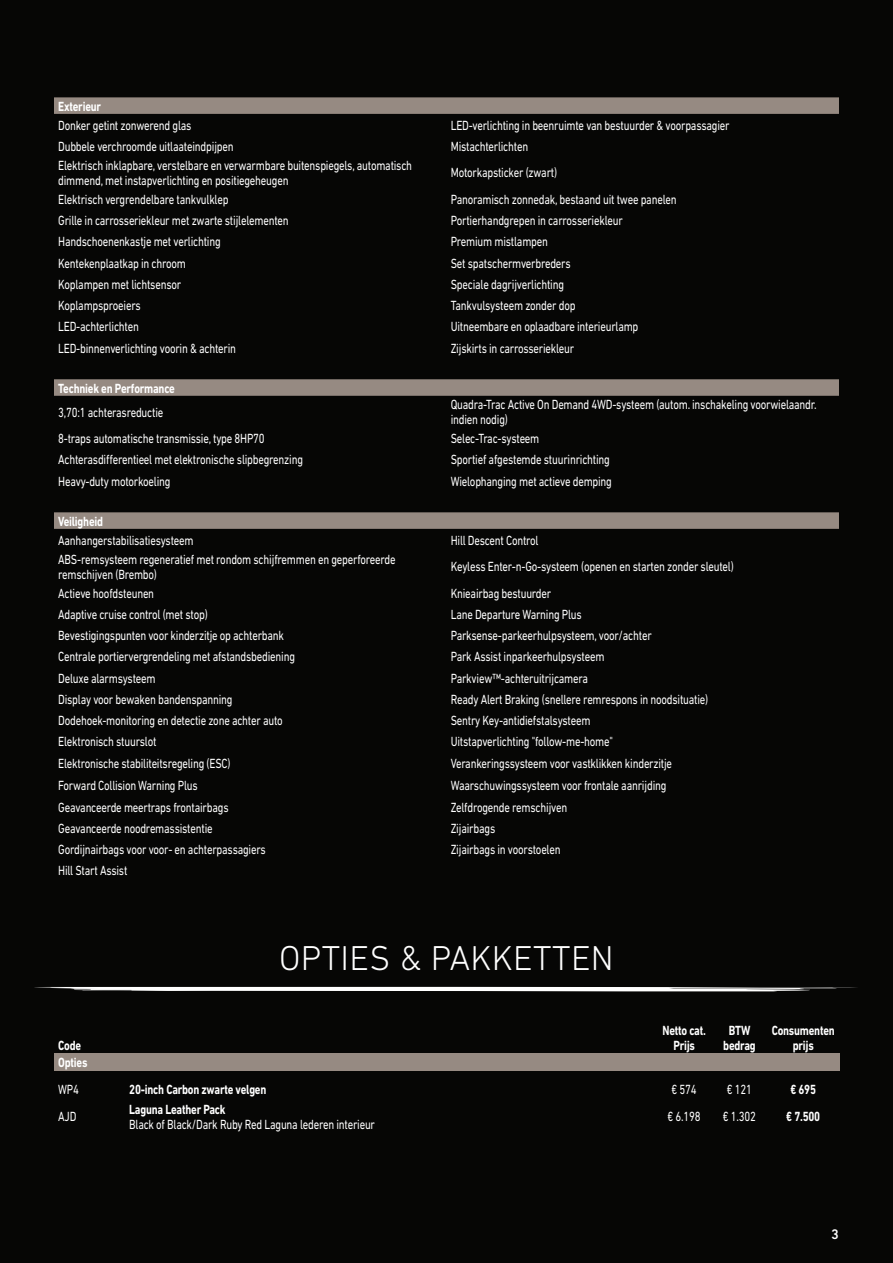
<style>
.page{position:relative;width:893px;height:1263px;background:#060605}
.page>*{position:absolute;margin:0;border:0;box-sizing:border-box;transform-origin:0 0}
.t1{font:300 35.1px "DIN Next LT Pro";letter-spacing:.01em;color:#fff}
.t2{font:500 14.1px "DIN Next LT Pro";color:#fff}
.t3{font:13.5px/15px "DIN Next LT Pro";letter-spacing:-.02em;color:#fff;scale:.8 1}
.t4{font:700 13.5px/14.2px "DIN Next LT Pro";letter-spacing:-.02em;color:#fff;text-align:center;scale:.8 1}
</style>
<div class="page">
<div style="left:54px;top:1053px;width:785px;height:17px;background:#968a82"></div>
<svg style="left:34px;top:987px;width:823px;height:4px;background:#d7d7d7"></svg>
<svg style="left:54px;top:97px;width:785px;height:432px"></svg>
<p class="t4" style="left:58px;top:99px;width:55px">Exterieur</p>
<p class="t3" style="left:58px;top:118px;width:168px">Donker getint zonwerend glas</p>
<p class="t3" style="left:451px;top:118px;width:350px">LED-verlichting in beenruimte van bestuurder &amp; voorpassagier</p>
<p class="t3" style="left:58px;top:139px;width:221px">Dubbele verchroomde uitlaateindpijpen</p>
<p class="t3" style="left:451px;top:139px;width:98px">Mistachterlichten</p>
<p class="t3" style="left:58px;top:158px;width:444px">Elektrisch inklapbare, verstelbare en verwarmbare buitenspiegels, automatisch dimmend, met instapverlichting en positiegeheugen</p>
<p class="t3" style="left:451px;top:165px;width:135px">Motorkapsticker (zwart)</p>
<p class="t3" style="left:58px;top:192px;width:214px">Elektrisch vergrendelbare tankvulklep</p>
<p class="t3" style="left:451px;top:192px;width:284px">Panoramisch zonnedak, bestaand uit twee panelen</p>
<p class="t3" style="left:58px;top:213px;width:290px">Grille in carrosseriekleur met zwarte stijlelementen</p>
<p class="t3" style="left:451px;top:213px;width:217px">Portierhandgrepen in carrosseriekleur</p>
<p class="t3" style="left:58px;top:234px;width:205px">Handschoenenkastje met verlichting</p>
<p class="t3" style="left:451px;top:234px;width:123px">Premium mistlampen</p>
<p class="t3" style="left:58px;top:255px;width:161px">Kentekenplaatkap in chroom</p>
<p class="t3" style="left:451px;top:255px;width:151px">Set spatschermverbreders</p>
<p class="t3" style="left:58px;top:277px;width:155px">Koplampen met lichtsensor</p>
<p class="t3" style="left:451px;top:277px;width:143px">Speciale dagrijverlichting</p>
<p class="t3" style="left:58px;top:298px;width:105px">Koplampsproeiers</p>
<p class="t3" style="left:451px;top:298px;width:157px">Tankvulsysteem zonder dop</p>
<p class="t3" style="left:58px;top:319px;width:102px">LED-achterlichten</p>
<p class="t3" style="left:451px;top:319px;width:236px">Uitneembare en oplaadbare interieurlamp</p>
<p class="t3" style="left:58px;top:340px;width:224px">LED-binnenverlichting voorin &amp; achterin</p>
<p class="t3" style="left:451px;top:340px;width:156px">Zijskirts in carrosseriekleur</p>
<p class="t4" style="left:58px;top:381px;width:147px">Techniek en Performance</p>
<p class="t3" style="left:58px;top:405px;width:133px">3,70:1 achterasreductie</p>
<p class="t3" style="left:451px;top:397px;width:459px">Quadra-Trac Active On Demand 4WD-systeem (autom. inschakeling voorwielaandr. indien nodig)</p>
<p class="t3" style="left:58px;top:431px;width:260px">8-traps automatische transmissie, type 8HP70</p>
<p class="t3" style="left:451px;top:431px;width:112px">Selec-Trac-systeem</p>
<p class="t3" style="left:58px;top:452px;width:307px">Achterasdifferentieel met elektronische slipbegrenzing</p>
<p class="t3" style="left:451px;top:452px;width:200px">Sportief afgestemde stuurinrichting</p>
<p class="t3" style="left:58px;top:473px;width:142px">Heavy-duty motorkoeling</p>
<p class="t3" style="left:451px;top:473px;width:203px">Wielophanging met actieve demping</p>
<p class="t4" style="left:58px;top:514px;width:58px">Veiligheid</p>
<p class="t3" style="left:58px;top:532px;width:171px">Aanhangerstabilisatiesysteem</p>
<p class="t3" style="left:451px;top:532px;width:111px">Hill Descent Control</p>
<p class="t3" style="left:58px;top:551px;width:423px">ABS-remsysteem regeneratief met rondom schijfremmen en geperforeerde remschijven (Brembo)</p>
<p class="t3" style="left:451px;top:559px;width:355px">Keyless Enter-n-Go-systeem (openen en starten zonder sleutel)</p>
<p class="t3" style="left:58px;top:585px;width:121px">Actieve hoofdsteunen</p>
<p class="t3" style="left:451px;top:585px;width:127px">Knieairbag bestuurder</p>
<p class="t3" style="left:58px;top:606px;width:188px">Adaptive cruise control (met stop)</p>
<p class="t3" style="left:451px;top:606px;width:165px">Lane Departure Warning Plus</p>
<p class="t3" style="left:58px;top:628px;width:284px">Bevestigingspunten voor kinderzitje op achterbank</p>
<p class="t3" style="left:451px;top:628px;width:253px">Parksense-parkeerhulpsysteem, voor/achter</p>
<p class="t3" style="left:58px;top:649px;width:297px">Centrale portiervergrendeling met afstandsbediening</p>
<p class="t3" style="left:451px;top:649px;width:194px">Park Assist inparkeerhulpsysteem</p>
<p class="t3" style="left:58px;top:670px;width:123px">Deluxe alarmsysteem</p>
<p class="t3" style="left:451px;top:670px;width:173px">Parkview™-achteruitrijcamera</p>
<p class="t3" style="left:58px;top:692px;width:219px">Display voor bewaken bandenspanning</p>
<p class="t3" style="left:451px;top:692px;width:323px">Ready Alert Braking (snellere remrespons in noodsituatie)</p>
<p class="t3" style="left:58px;top:713px;width:282px">Dodehoek-monitoring en detectie zone achter auto</p>
<p class="t3" style="left:451px;top:713px;width:176px">Sentry Key-antidiefstalsysteem</p>
<p class="t3" style="left:58px;top:734px;width:124px">Elektronisch stuurslot</p>
<p class="t3" style="left:451px;top:734px;width:204px">Uitstapverlichting "follow-me-home"</p>
<p class="t3" style="left:58px;top:755px;width:217px">Elektronische stabiliteitsregeling (ESC)</p>
<p class="t3" style="left:451px;top:755px;width:278px">Verankeringssysteem voor vastklikken kinderzitje</p>
<p class="t3" style="left:58px;top:777px;width:176px">Forward Collision Warning Plus</p>
<p class="t3" style="left:451px;top:777px;width:271px">Waarschuwingssysteem voor frontale aanrijding</p>
<p class="t3" style="left:58px;top:799px;width:214px">Geavanceerde meertraps frontairbags</p>
<p class="t3" style="left:451px;top:799px;width:147px">Zelfdrogende remschijven</p>
<p class="t3" style="left:58px;top:821px;width:194px">Geavanceerde noodremassistentie</p>
<p class="t3" style="left:451px;top:821px;width:57px">Zijairbags</p>
<p class="t3" style="left:58px;top:842px;width:261px">Gordijnairbags voor voor- en achterpassagiers</p>
<p class="t3" style="left:451px;top:842px;width:139px">Zijairbags in voorstoelen</p>
<p class="t3" style="left:58px;top:863px;width:88px">Hill Start Assist</p>
<p class="t4" style="left:58px;top:1038px;width:30px">Code</p>
<h1 class="t1" style="left:279px;top:938px;width:336px">OPTIES &amp; PAKKETTEN</h1>
<p class="t4" style="left:662px;top:1024px;width:56px">Netto cat.<br>Prijs</p>
<p class="t4" style="left:723px;top:1024px;width:42px">BTW bedrag</p>
<p class="t4" style="left:772px;top:1024px;width:80px">Consumenten prijs</p>
<p class="t4" style="left:58px;top:1055px;width:38px">Opties</p>
<p class="t3" style="left:58px;top:1082px;width:27px">WP4</p>
<p class="t4" style="left:129px;top:1082px;width:173px">20-inch Carbon zwarte velgen</p>
<p class="t3" style="left:672px;top:1082px;width:33px">€ 574</p>
<p class="t3" style="left:727px;top:1082px;width:33px">€ 121</p>
<p class="t4" style="left:790px;top:1082px;width:34px">€ 695</p>
<p class="t3" style="left:58px;top:1109px;width:24px">AJD</p>
<p class="t4" style="left:129px;top:1102px;width:122px">Laguna Leather Pack</p>
<p class="t3" style="left:129px;top:1116px;width:309px">Black of Black/Dark Ruby Red Laguna lederen interieur</p>
<p class="t3" style="left:668px;top:1109px;width:43px">€ 6.198</p>
<p class="t3" style="left:723px;top:1109px;width:43px">€ 1.302</p>
<p class="t4" style="left:786px;top:1109px;width:44px">€ 7.500</p>
<p class="t2" style="left:831px;top:1226px;width:9px">3</p>
</div>
